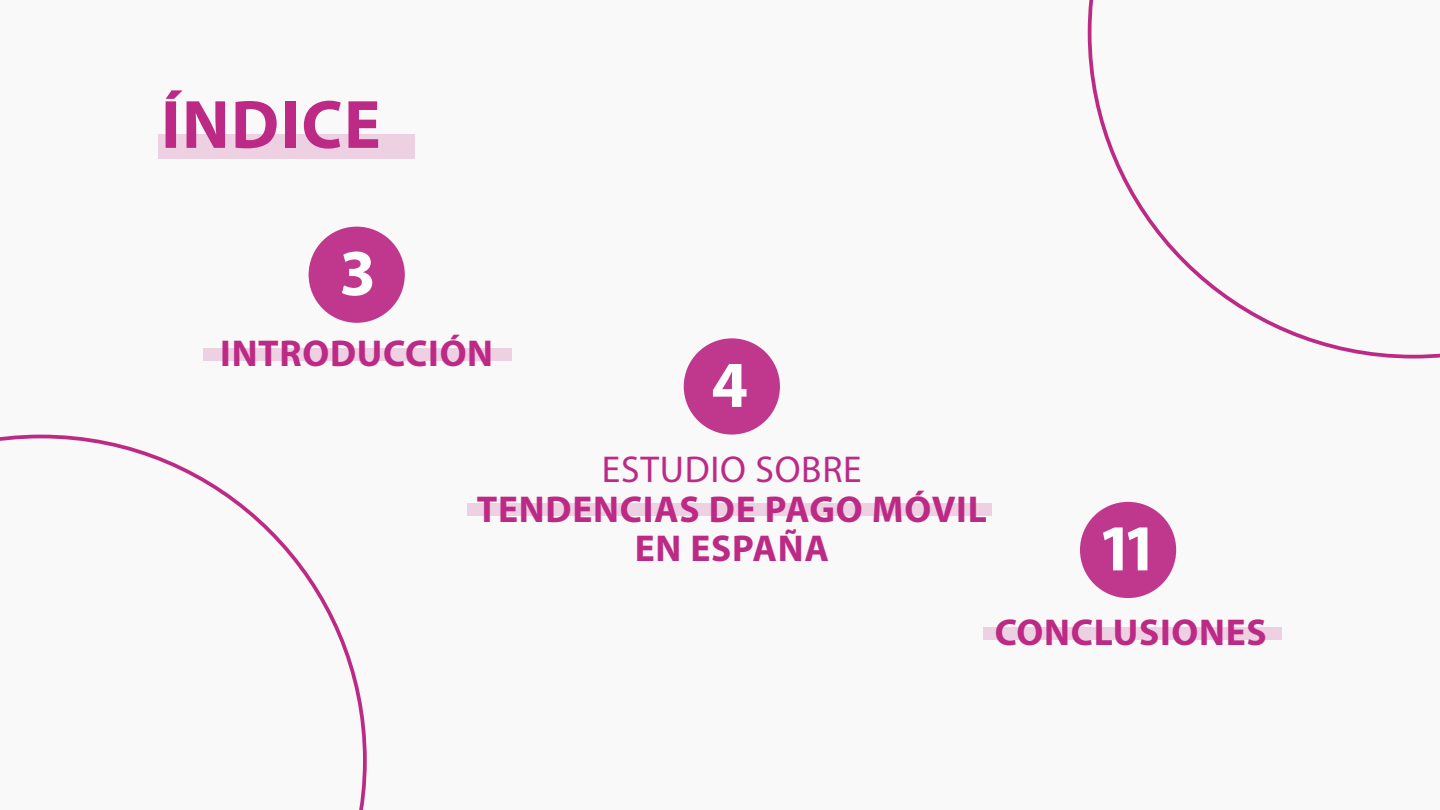
<style>
.page{position:relative;width:1440px;height:810px;background:#f9f9f9}
.page>*{position:absolute;margin:0;border:0;box-sizing:border-box;transform-origin:0 0}
.titulos{font:700 69px "Myriad Pro";letter-spacing:.02em;color:#bc2a86}
.graficos{font:700 66px "Myriad Pro";color:#fff}
.titulos-2{font:700 37.5px "Myriad Pro";letter-spacing:.02em;color:#bc2a86}
.titulos-3{font:37.5px "Myriad Pro";letter-spacing:.02em;color:#bc2a86}
</style>
<div class="page">
<div style="left:158px;top:134px;width:257px;height:25px;background:#edd0e2"></div>
<div style="left:309px;top:227px;width:96px;height:96px;background:#c0388e;border-radius:50%"></div>
<div style="left:684px;top:338px;width:96px;height:97px;background:#c0388e;border-radius:50%"></div>
<div style="left:1080px;top:502px;width:96px;height:96px;background:#c0388e;border-radius:50%"></div>
<div style="left:203px;top:349px;width:309px;height:12px;background:#edd0e2"></div>
<div style="left:983px;top:628px;width:298px;height:12px;background:#edd0e2"></div>
<div style="left:467px;top:503px;width:525px;height:12px;background:#edd0e2"></div>
<svg style="left:0;top:435px;width:367px;height:375px"></svg>
<svg style="left:1088px;top:0;width:352px;height:359px"></svg>
<p class="titulos" style="left:161px;top:80px;width:221px">ÍNDICE</p>
<p class="graficos" style="left:339px;top:230px;width:38px">3</p>
<p class="titulos-2" style="left:220px;top:329px;width:274px">INTRODUCCIÓN</p>
<p class="graficos" style="left:711px;top:342px;width:38px">4</p>
<p class="titulos-3" style="left:602px;top:446px;width:261px">ESTUDIO SOBRE</p>
<p class="titulos-2" style="left:477px;top:485px;width:512px">TENDENCIAS DE PAGO MÓVIL</p>
<p class="titulos-2" style="left:635px;top:524px;width:196px">EN ESPAÑA</p>
<p class="graficos" style="left:1097px;top:505px;width:63px">11</p>
<p class="titulos-2" style="left:995px;top:608px;width:274px">CONCLUSIONES</p>
</div>
